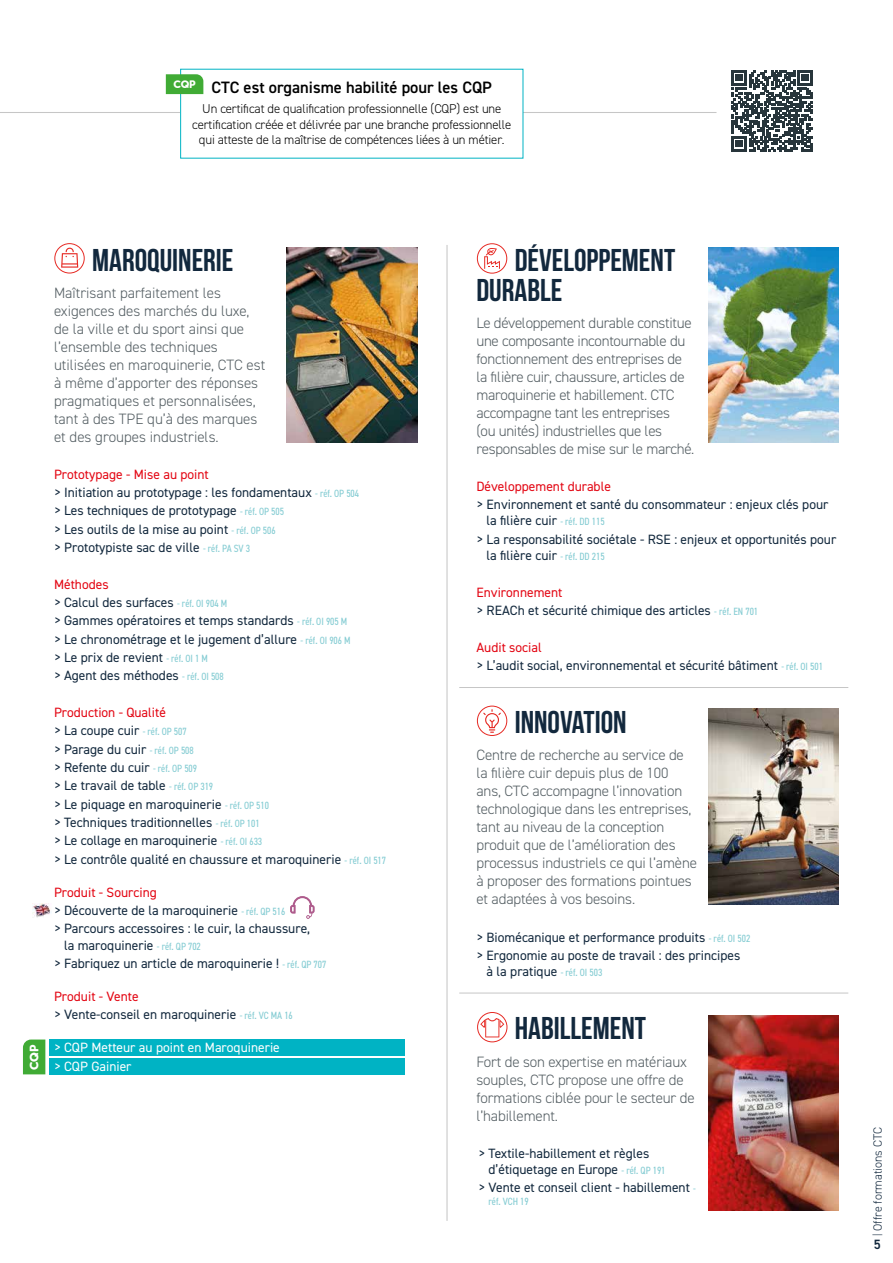
<style>
.page{position:relative;width:893px;height:1263px;background:#fff}
.page>*{position:absolute;margin:0;border:0;box-sizing:border-box;transform-origin:0 0}
.t1{font:700 31.5px/30px "Bebas Neue";color:#12283d}
.t2{font:600 16.5px "DIN2014";color:#000}
.t3{font:300 15px/18px "DIN2014";letter-spacing:-.01em;color:#535d62}
.t4{font:13.5px/18.3px "DIN2014";color:#12283d}
.t5{font:13.5px/18.3px "DIN2014";color:#fff}
.t6{font:13.5px "DIN2014";color:#e30613}
.t7{font:600 13.5px "DIN2014";color:#12283d}
.t8{font:300 12.75px/15.3px "DIN2014";letter-spacing:-.01em;color:#000;text-align:center}
.t9{font:300 12px "DIN2014";color:#12283d}
.t10{font:12px "Museo Sans Rounded 900";color:#fff}
.t11{font:10.65px "Museo Sans Rounded 900";color:#fff}
.t12{font:condensed 10.5px "DIN2014";color:#85ccd3}
.s1{color:#e30613}
.s2{font-stretch:condensed;font-size:10.5px;color:#85ccd3}
.s3{font-size:10.5px}
</style>
<div class="page">
<hr style="left:459px;top:687px;width:389px;height:1px;background:#c6c6c6">
<hr style="left:459px;top:993px;width:389px;height:1px;background:#c6c6c6">
<img style="left:286px;top:247px;width:131px;height:196px">
<div style="left:50px;top:1039px;width:355px;height:17px;background:#00b3c4"></div>
<div style="left:50px;top:1058px;width:355px;height:16px;background:#00b3c4"></div>
<img style="left:32px;top:903px;width:19px;height:14px">
<svg style="left:731px;top:70px;width:82px;height:81px"></svg>
<hr style="left:446px;top:245px;width:2px;height:976px;background:#c6c6c6">
<div style="left:54px;top:243px;width:31px;height:30px;border:1px solid #e62a24;border-radius:50%"></div>
<svg style="left:61px;top:248px;width:17px;height:20px"></svg>
<img style="left:708px;top:247px;width:131px;height:195px">
<div style="left:477px;top:243px;width:30px;height:31px;border:1px solid #e62a24;border-radius:50%"></div>
<svg style="left:484px;top:248px;width:16px;height:21px"></svg>
<img style="left:708px;top:708px;width:131px;height:196px">
<svg style="left:483px;top:709px;width:18px;height:24px"></svg>
<div style="left:477px;top:706px;width:30px;height:30px;border:1px solid #e62a24;border-radius:50%"></div>
<img style="left:708px;top:1015px;width:131px;height:196px">
<div style="left:477px;top:1012px;width:30px;height:30px;border:1px solid #e62a24;border-radius:50%"></div>
<svg style="left:480px;top:1018px;width:24px;height:19px"></svg>
<hr style="left:0;top:112px;width:716px;height:1px;background:#c6c6c6">
<svg style="left:23px;top:1039px;width:22px;height:35px"></svg>
<div style="left:181px;top:69px;width:342px;height:89px;background:#fff"></div>
<svg style="left:166px;top:74px;width:37px;height:20px"></svg>
<svg style="left:290px;top:896px;width:25px;height:23px"></svg>
<p class="t11" style="left:173px;top:78px;width:24px">CQP</p>
<p class="t2" style="left:212px;top:76px;width:282px">CTC est organisme habilité pour les CQP</p>
<p class="t8" style="left:192px;top:101px;width:321px">Un certificat de qualification professionnelle (CQP) est une certification créée et délivrée par une branche professionnelle qui atteste de la maîtrise de compétences liées à un métier.</p>
<p class="t10" style="left:27px;top:1070px;width:27px;rotate:-90deg">CQP</p>
<h1 class="t1" style="left:92px;top:244px;width:143px">MAROQUINERIE</h1>
<p class="t3" style="left:54px;top:284px;width:213px">Maîtrisant parfaitement les exigences des marchés du luxe, de la ville et du sport ainsi que l’ensemble des techniques utilisées en maroquinerie, CTC est à même d’apporter des réponses pragmatiques et personnalisées, tant à des TPE qu’à des marques et des groupes industriels.</p>
<p class="t4" style="left:54px;top:465px;width:307px"><span class="s1">Prototypage - Mise au point<br></span>&gt; Initiation au prototypage : les fondamentaux <span class="s2">- réf. OP 504 </span>&gt; Les techniques de prototypage <span class="s2">- réf. OP 505<br></span>&gt; Les outils de la mise au point <span class="s2">- réf. OP 506<br></span>&gt; Prototypiste sac de ville <span class="s2">- réf. PA SV 3</span></p>
<p class="t4" style="left:54px;top:575px;width:298px"><span class="s1">Méthodes<br></span>&gt; Calcul des surfaces <span class="s2">- réf. OI 904 M<br></span>&gt; Gammes opératoires et temps standards <span class="s2">- réf. OI 905 M </span>&gt; Le chronométrage et le jugement d’allure <span class="s2">- réf. OI 906 M </span>&gt; Le prix de revient <span class="s2">- réf. OI 1 M<br></span>&gt; Agent des méthodes <span class="s2">- réf. OI 508</span></p>
<p class="t4" style="left:54px;top:703px;width:334px"><span class="s1">Production - Qualité<br></span>&gt; La coupe cuir <span class="s2">- réf. OP 507<br></span>&gt; Parage du cuir <span class="s2">- réf. OP 508<br></span>&gt; Refente du cuir <span class="s2">- réf. OP 509<br></span>&gt; Le travail de table <span class="s2">- réf. OP 319<br></span>&gt; Le piquage en maroquinerie <span class="s2">- réf. OP 510<br></span>&gt; Techniques traditionnelles <span class="s2">- réf. OP 101<br></span>&gt; Le collage en maroquinerie <span class="s2">- réf. OI 633<br></span>&gt; Le contrôle qualité en chaussure et maroquinerie <span class="s2">- réf. OI 517</span></p>
<p class="t4" style="left:54px;top:883px;width:258px"><span class="s1">Produit - Sourcing<br></span>&gt; Découverte de la maroquinerie <span class="s2">- réf. QP 516<br></span>&gt; Parcours accessoires : le cuir, la chaussure,</p>
<p class="t4" style="left:54px;top:935px;width:274px;text-indent:10px">la maroquinerie <span class="s2">- réf. QP 702<br></span>&gt; Fabriquez un article de maroquinerie ! <span class="s2">- réf. QP 707</span></p>
<p class="t4" style="left:54px;top:987px;width:240px"><span class="s1">Produit - Vente<br></span>&gt; Vente-conseil en maroquinerie <span class="s2">- réf. VC MA 16</span></p>
<p class="t5" style="left:54px;top:1038px;width:227px">&gt; CQP Metteur au point en Maroquinerie &gt; CQP Gainier</p>
<h1 class="t1" style="left:476px;top:245px;width:200px;text-indent:38px">DÉVELOPPEMENT<br>DURABLE</h1>
<p class="t3" style="left:476px;top:314px;width:219px">Le développement durable constitue une composante incontournable du fonctionnement des entreprises de la filière cuir, chaussure, articles de maroquinerie et habillement. CTC accompagne tant les entreprises<br>(ou unités) industrielles que les responsables de mise sur le marché.</p>
<p class="t6" style="left:476px;top:478px;width:136px">Développement durable</p>
<p class="t4" style="left:487px;top:496px;width:343px;line-height:16.2px;text-indent:-10px">&gt; Environnement et santé du consommateur : enjeux clés pour la filière cuir <span class="s2">- réf. DD 115</span></p>
<p class="t4" style="left:487px;top:531px;width:351px;line-height:16.2px;text-indent:-10px">&gt; La responsabilité sociétale - RSE : enjeux et opportunités pour la filière cuir <span class="s2">- réf. DD 215</span></p>
<p class="t4" style="left:476px;top:582px;width:283px"><span class="s1">Environnement<br></span>&gt; REACh et sécurité chimique des articles <span class="s2">- réf. EN 701</span></p>
<p class="t4" style="left:476px;top:637px;width:348px"><span class="s1">Audit social<br></span>&gt; L’audit social, environnemental et sécurité bâtiment <span class="s2">- réf. OI 501</span></p>
<h1 class="t1" style="left:515px;top:707px;width:113px">INNOVATION</h1>
<p class="t3" style="left:476px;top:746px;width:222px">Centre de recherche au service de la filière cuir depuis plus de 100<br>ans, CTC accompagne l’innovation technologique dans les entreprises, tant au niveau de la conception produit que de l’amélioration des processus industriels ce qui l’amène à proposer des formations pointues et adaptées à vos besoins.</p>
<p class="t4" style="left:476px;top:927px;width:275px">&gt; Biomécanique et performance produits <span class="s2">- réf. OI 502 </span>&gt; Ergonomie au poste de travail : des principes</p>
<p class="t4" style="left:487px;top:962px;width:117px">à la pratique <span class="s2">- réf. OI 503</span></p>
<h1 class="t1" style="left:515px;top:1013px;width:133px">HABILLEMENT</h1>
<p class="t3" style="left:476px;top:1052px;width:220px">Fort de son expertise en matériaux souples, CTC propose une offre de formations ciblée pour le secteur de l’habillement.</p>
<p class="t4" style="left:488px;top:1145px;width:178px;line-height:16.2px;text-indent:-10px">&gt; Textile-habillement et règles d’étiquetage en Europe <span class="s2">- réf. QP 191</span></p>
<p class="t4" style="left:478px;top:1178px;width:219px">&gt; Vente et conseil client - habillement <span class="s2">-</span></p>
<p class="t12" style="left:488px;top:1194px;width:42px">réf. VCH 19</p>
<p class="t9" style="left:870px;top:1236px;width:110px;rotate:-90deg"><span class="s3">|</span> Offre formations CTC</p>
<p class="t7" style="left:874px;top:1236px;width:9px">5</p>
</div>
